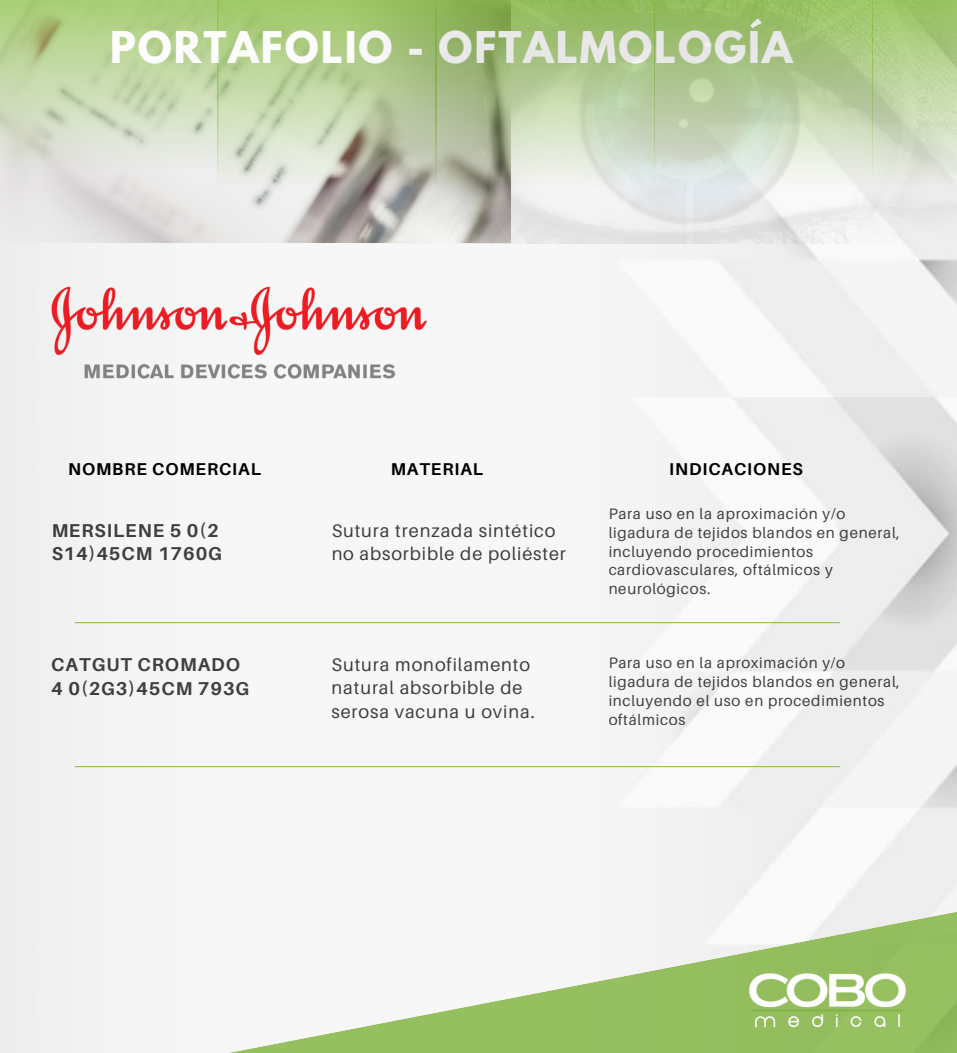
<style>
.page{position:relative;width:957px;height:1053px;background:#fff}
.page>*{position:absolute;margin:0;border:0;box-sizing:border-box;transform-origin:0 0}
.t1{font:700 38.75px "League Spartan";letter-spacing:.05em;color:#fff}
.t2{font:700 18.62px/23.5px "Aileron";letter-spacing:.05em;color:#000}
.t3{font:18.12px/23.5px "Aileron";letter-spacing:.05em;color:#000}
.t4{font:700 17.12px "Aileron";letter-spacing:.05em;color:#000}
.t5{font:15.12px/18.9px "Aileron";letter-spacing:.05em;color:#000}
</style>
<div class="page">
<div style="left:0;top:243px;width:956px;height:647px;background:#f6f6f6"></div>
<svg style="left:0;top:890px;width:956px;height:163px;fill:#f4f4f4"></svg>
<img style="left:749px;top:965px;width:156px;height:71px">
<img style="left:0;top:0;width:956px;height:243px">
<img style="left:51px;top:287px;width:375px;height:92px">
<hr style="left:75px;top:622px;width:764px;height:1px;background:#85b840">
<hr style="left:75px;top:766px;width:764px;height:1px;background:#85b840">
<p class="t1" style="left:110px;top:28px;width:683px">PORTAFOLIO - OFTALMOLOGÍA</p>
<p class="t4" style="left:68px;top:458px;width:194px">NOMBRE COMERCIAL</p>
<p class="t4" style="left:390px;top:458px;width:94px">MATERIAL</p>
<p class="t4" style="left:669px;top:459px;width:135px">INDICACIONES</p>
<p class="t5" style="left:608px;top:504px;width:293px">Para uso en la aproximación y/o ligadura de tejidos blandos en general, incluyendo procedimientos cardiovasculares, oftálmicos y neurológicos.</p>
<p class="t2" style="left:51px;top:518px;width:172px">MERSILENE 5 0(2<br>S14)45CM 1760G</p>
<p class="t3" style="left:331px;top:518px;width:236px">Sutura trenzada sintético no absorbible de poliéster</p>
<p class="t2" style="left:51px;top:653px;width:199px;line-height:23.9px">CATGUT CROMADO<br>4 0(2G3)45CM 793G</p>
<p class="t3" style="left:331px;top:652px;width:205px">Sutura monofilamento natural absorbible de serosa vacuna u ovina.</p>
<p class="t5" style="left:608px;top:653px;width:293px">Para uso en la aproximación y/o ligadura de tejidos blandos en general, incluyendo el uso en procedimientos oftálmicos</p>
</div>
